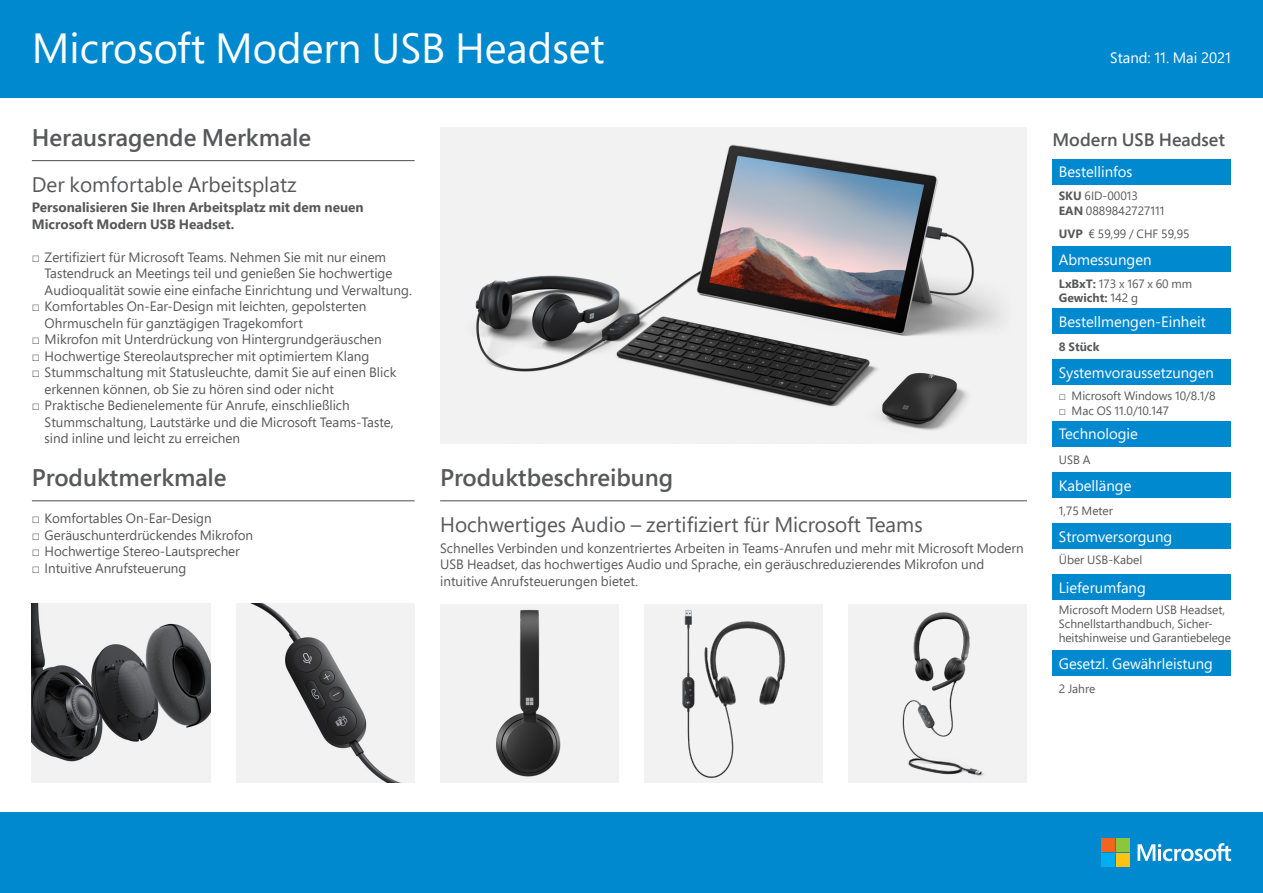
<style>
.page{position:relative;width:1263px;height:893px;background:#fff}
.page>*{position:absolute;margin:0;border:0;box-sizing:border-box;transform-origin:0 0}
.t1{font:42px "Segoe Pro";color:#fff}
.Surface_Sales_PDF_He{font:600 24px "Segoe Pro";color:#57585a}
.Surface_Sales_PDF_Cr{font:21px "Segoe Pro";color:#57585a}
.Titel{font:600 18px "Segoe Pro";color:#57585a}
.t2{font:15px "Segoe Pro";color:#fff}
.Surface_Sales_PDF_He-2{font:13.5px/16.5px "Segoe Pro";color:#57585a}
.Surface_Sales_PDF_Fl{font:700 13.5px/16.5px "Segoe Pro";color:#57585a}
.t3{font:12px/14.4px "Segoe Pro";color:#57585a}
.t4{font:700 12px "Segoe Pro";color:#57585a}
.s1{font-weight:700}
.s2{font-weight:400}
</style>
<div class="page">
<div style="left:0;top:0;width:1263px;height:98px;background:#0089cf"></div>
<div style="left:0;top:812px;width:1263px;height:81px;background:#0089cf"></div>
<svg style="left:1137px;top:843px;width:94px;height:18px"></svg>
<div style="left:1102px;top:839px;width:13px;height:13px;background:#f36421"></div>
<div style="left:1116px;top:839px;width:13px;height:13px;background:#8bc63e"></div>
<div style="left:1102px;top:853px;width:13px;height:13px;background:#00aeef"></div>
<div style="left:1116px;top:853px;width:13px;height:13px;background:#fec210"></div>
<div style="left:1052px;top:159px;width:179px;height:26px;background:#0089cf"></div>
<div style="left:1052px;top:247px;width:179px;height:25px;background:#0089cf"></div>
<div style="left:1052px;top:308px;width:179px;height:26px;background:#0089cf"></div>
<div style="left:1052px;top:359px;width:179px;height:26px;background:#0089cf"></div>
<div style="left:1052px;top:421px;width:179px;height:26px;background:#0089cf"></div>
<div style="left:1052px;top:472px;width:179px;height:26px;background:#0089cf"></div>
<div style="left:1052px;top:523px;width:179px;height:26px;background:#0089cf"></div>
<div style="left:1052px;top:574px;width:179px;height:26px;background:#0089cf"></div>
<div style="left:1052px;top:650px;width:179px;height:26px;background:#0089cf"></div>
<hr style="left:440px;top:500px;width:587px;height:1px;background:#57585a">
<img style="left:440px;top:128px;width:587px;height:315px">
<hr style="left:32px;top:500px;width:383px;height:1px;background:#57585a">
<hr style="left:32px;top:160px;width:383px;height:1px;background:#57585a">
<img style="left:32px;top:604px;width:178px;height:178px">
<img style="left:236px;top:604px;width:179px;height:178px">
<img style="left:440px;top:604px;width:179px;height:178px">
<img style="left:644px;top:604px;width:179px;height:178px">
<img style="left:848px;top:604px;width:179px;height:178px">
<h1 class="t1" style="left:32px;top:20px;width:574px">Microsoft Modern USB Headset</h1>
<p class="Surface_Sales_PDF_He" style="left:32px;top:121px;width:281px">Herausragende Merkmale</p>
<p class="Surface_Sales_PDF_Cr" style="left:32px;top:170px;width:266px">Der komfortable Arbeitsplatz</p>
<p class="Surface_Sales_PDF_Fl" style="left:32px;top:199px;width:333px">Personalisieren Sie Ihren Arbeitsplatz mit dem neuen<br>Microsoft Modern USB Headset.</p>
<p class="Surface_Sales_PDF_He-2" style="left:45px;top:248px;width:369px;text-indent:-13px">□ Zertifiziert für Microsoft Teams. Nehmen Sie mit nur einem<br>Tastendruck an Meetings teil und genießen Sie hochwertige<br>Audioqualität sowie eine einfache Einrichtung und Verwaltung.</p>
<p class="Surface_Sales_PDF_He-2" style="left:45px;top:298px;width:323px;text-indent:-13px">□ Komfortables On-Ear-Design mit leichten, gepolsterten<br>Ohrmuscheln für ganztägigen Tragekomfort</p>
<p class="Surface_Sales_PDF_He-2" style="left:32px;top:331px;width:351px">□ Mikrofon mit Unterdrückung von Hintergrundgeräuschen</p>
<p class="Surface_Sales_PDF_He-2" style="left:32px;top:347px;width:339px">□ Hochwertige Stereolautsprecher mit optimiertem Klang</p>
<p class="Surface_Sales_PDF_He-2" style="left:45px;top:364px;width:353px;text-indent:-13px">□ Stummschaltung mit Statusleuchte, damit Sie auf einen Blick erkennen können, ob Sie zu hören sind oder nicht</p>
<p class="Surface_Sales_PDF_He-2" style="left:45px;top:397px;width:351px;text-indent:-13px">□ Praktische Bedienelemente für Anrufe, einschließlich<br>Stummschaltung, Lautstärke und die Microsoft Teams-Taste, sind inline und leicht zu erreichen</p>
<p class="Surface_Sales_PDF_He" style="left:32px;top:461px;width:196px">Produktmerkmale</p>
<p class="Surface_Sales_PDF_He-2" style="left:32px;top:510px;width:181px">□ Komfortables On-Ear-Design</p>
<p class="Surface_Sales_PDF_He-2" style="left:32px;top:526px;width:223px">□ Geräuschunterdrückendes Mikrofon</p>
<p class="Surface_Sales_PDF_He-2" style="left:32px;top:543px;width:209px">□ Hochwertige Stereo-Lautsprecher</p>
<p class="Surface_Sales_PDF_He-2" style="left:32px;top:559px;width:156px">□ Intuitive Anrufsteuerung</p>
<p class="Surface_Sales_PDF_He" style="left:440px;top:461px;width:235px">Produktbeschreibung</p>
<p class="Surface_Sales_PDF_Cr" style="left:440px;top:510px;width:484px">Hochwertiges Audio – zertifiziert für Microsoft Teams</p>
<p class="Surface_Sales_PDF_He-2" style="left:440px;top:539px;width:585px">Schnelles Verbinden und konzentriertes Arbeiten in Teams-Anrufen und mehr mit Microsoft Modern<br>USB Headset, das hochwertiges Audio und Sprache, ein geräuschreduzierendes Mikrofon und</p>
<p class="Surface_Sales_PDF_He-2" style="left:440px;top:572px;width:199px">intuitive Anrufsteuerungen bietet.</p>
<p class="t2" style="left:1110px;top:47px;width:122px">Stand: 11. Mai 2021</p>
<p class="Titel" style="left:1052px;top:127px;width:174px">Modern USB Headset</p>
<p class="t2" style="left:1059px;top:162px;width:75px">Bestellinfos</p>
<p class="t3" style="left:1059px;top:189px;width:81px"><span class="s1">SKU</span> 6ID-00013</p>
<p class="t3" style="left:1059px;top:203px;width:107px"><span class="s1">EAN</span> 0889842727111</p>
<p class="t3" style="left:1059px;top:227px;width:132px"><span class="s1">UVP</span> € 59,99 / CHF 59,95</p>
<p class="t2" style="left:1059px;top:249px;width:94px">Abmessungen</p>
<p class="t3" style="left:1059px;top:276px;width:135px"><span class="s1">LxBxT:</span> 173 x 167 x 60 mm</p>
<p class="t4" style="left:1059px;top:289px;width:81px">Gewicht: <span class="s2">142 g</span></p>
<p class="t2" style="left:1059px;top:311px;width:148px">Bestellmengen-Einheit</p>
<p class="t4" style="left:1059px;top:338px;width:42px">8 Stück</p>
<p class="t2" style="left:1059px;top:362px;width:157px">Systemvoraussetzungen</p>
<p class="t3" style="left:1059px;top:389px;width:158px">□ Microsoft Windows 10/8.1/8</p>
<p class="t3" style="left:1059px;top:403px;width:112px">□ Mac OS 11.0/10.147</p>
<p class="t2" style="left:1059px;top:424px;width:80px">Technologie</p>
<p class="t3" style="left:1059px;top:452px;width:33px">USB A</p>
<p class="t2" style="left:1059px;top:475px;width:74px">Kabellänge</p>
<p class="t3" style="left:1059px;top:503px;width:56px">1,75 Meter</p>
<p class="t2" style="left:1059px;top:526px;width:115px">Stromversorgung</p>
<p class="t3" style="left:1059px;top:553px;width:85px">Über USB-Kabel</p>
<p class="t2" style="left:1059px;top:577px;width:88px">Lieferumfang</p>
<p class="t3" style="left:1059px;top:602px;width:174px">Microsoft Modern USB Headset,<br>Schnellstarthandbuch, Sicher&shy;heitshinweise und Garantiebelege</p>
<p class="t2" style="left:1059px;top:653px;width:156px">Gesetzl. Gewährleistung</p>
<p class="t3" style="left:1059px;top:681px;width:38px">2 Jahre</p>
</div>
